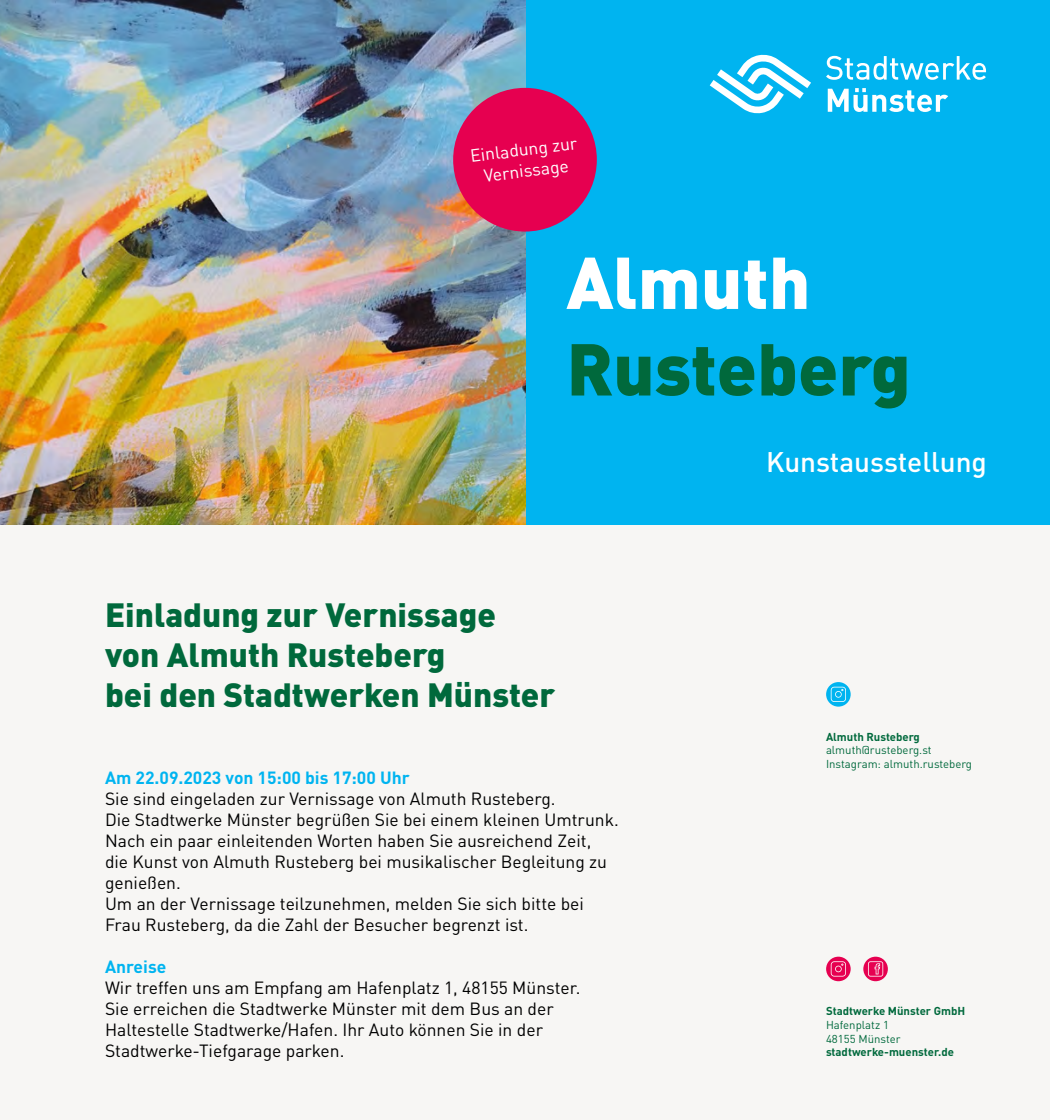
<style>
.page{position:relative;width:1050px;height:1120px;background:#fff}
.page>*{position:absolute;margin:0;border:0;box-sizing:border-box;transform-origin:0 0}
.Digital-Titel_Name{font:900 72.1px "DIN Pro";letter-spacing:-.005em;color:#00693c}
.Digital-Titel_Name-2{font:900 72.1px "DIN Pro";color:#fff}
.t1{font:900 33.25px "DIN Pro";color:#00693c}
.Digital-Titel_Unterzeile{font:500 28px "DIN Pro";color:#fff}
.Digital-Body{font:17.5px/21px "DIN Pro";color:#000}
.Digital-Body-2{font:700 17.5px "DIN Pro";color:#00b4f0}
.t2{font:17.5px "DIN Pro";color:#fff}
.Digital-Adresstext{font:11.38px "DIN Pro";color:#00693c}
.Digital-Adresstext-2{font:700 11.38px "DIN Pro";color:#00693c}
</style>
<div class="page">
<div style="left:0;top:525px;width:1050px;height:595px;background:#f7f6f4"></div>
<div style="left:0;top:0;width:1050px;height:525px;background:#00b4f0"></div>
<img style="left:0;top:0;width:525px;height:525px">
<svg style="left:826px;top:56px;width:160px;height:24px"></svg>
<svg style="left:828px;top:88px;width:120px;height:24px"></svg>
<svg style="left:710px;top:54px;width:101px;height:60px"></svg>
<div style="left:453px;top:88px;width:144px;height:144px;background:#e60050;border-radius:50%"></div>
<svg style="left:826px;top:682px;width:25px;height:25px"></svg>
<svg style="left:831px;top:687px;width:15px;height:15px"></svg>
<div style="left:826px;top:957px;width:25px;height:24px;background:#e60050;border-radius:50%"></div>
<svg style="left:831px;top:961px;width:15px;height:16px"></svg>
<svg style="left:863px;top:957px;width:25px;height:24px"></svg>
<svg style="left:868px;top:961px;width:15px;height:16px"></svg>
<p class="t2" style="left:469px;top:142px;width:109px;rotate:-7deg">Einladung zur</p>
<p class="t2" style="left:482px;top:162px;width:87px;rotate:-7deg">Vernissage</p>
<p class="Digital-Titel_Name-2" style="left:566px;top:225px;width:246px">Almuth</p>
<p class="Digital-Titel_Name" style="left:566px;top:312px;width:346px">Rusteberg</p>
<p class="t1" style="left:105px;top:589px;width:392px">Einladung zur Vernissage</p>
<p class="t1" style="left:105px;top:629px;width:342px">von Almuth Rusteberg</p>
<p class="t1" style="left:105px;top:669px;width:452px">bei den Stadtwerken Münster</p>
<p class="Digital-Body-2" style="left:105px;top:764px;width:306px">Am 22.09.2023 von 15:00 bis 17:00 Uhr</p>
<p class="Digital-Body" style="left:105px;top:787px;width:452px">Sie sind eingeladen zur Vernissage von Almuth Rusteberg.</p>
<p class="Digital-Body" style="left:105px;top:808px;width:515px">Die Stadtwerke Münster begrüßen Sie bei einem kleinen Umtrunk.</p>
<p class="Digital-Body" style="left:105px;top:829px;width:488px">Nach ein paar einleitenden Worten haben Sie ausreichend Zeit,</p>
<p class="Digital-Body" style="left:105px;top:850px;width:504px">die Kunst von Almuth Rusteberg bei musikalischer Begleitung zu genießen.</p>
<p class="Digital-Body" style="left:105px;top:892px;width:480px">Um an der Vernissage teilzunehmen, melden Sie sich bitte bei</p>
<p class="Digital-Body" style="left:105px;top:913px;width:425px">Frau Rusteberg, da die Zahl der Besucher begrenzt ist.</p>
<p class="Digital-Body-2" style="left:105px;top:953px;width:63px">Anreise</p>
<p class="Digital-Body" style="left:105px;top:976px;width:477px">Wir treffen uns am Empfang am Hafenplatz 1, 48155 Münster.<br>Sie erreichen die Stadtwerke Münster mit dem Bus an der Haltestelle Stadtwerke/Hafen. Ihr Auto können Sie in der Stadtwerke-Tiefgarage parken.</p>
<p class="Digital-Titel_Unterzeile" style="left:766px;top:440px;width:222px">Kunstausstellung</p>
<p class="Digital-Adresstext-2" style="left:826px;top:728px;width:95px">Almuth Rusteberg</p>
<p class="Digital-Adresstext" style="left:826px;top:741px;width:107px">almuth@rusteberg.st</p>
<p class="Digital-Adresstext" style="left:826px;top:755px;width:148px">Instagram: almuth.rusteberg</p>
<p class="Digital-Adresstext-2" style="left:826px;top:1002px;width:141px">Stadtwerke Münster GmbH</p>
<p class="Digital-Adresstext" style="left:826px;top:1016px;width:65px">Hafenplatz 1</p>
<p class="Digital-Adresstext" style="left:826px;top:1030px;width:76px">48155 Münster</p>
<p class="Digital-Adresstext-2" style="left:826px;top:1043px;width:130px">stadtwerke-muenster.de</p>
</div>
